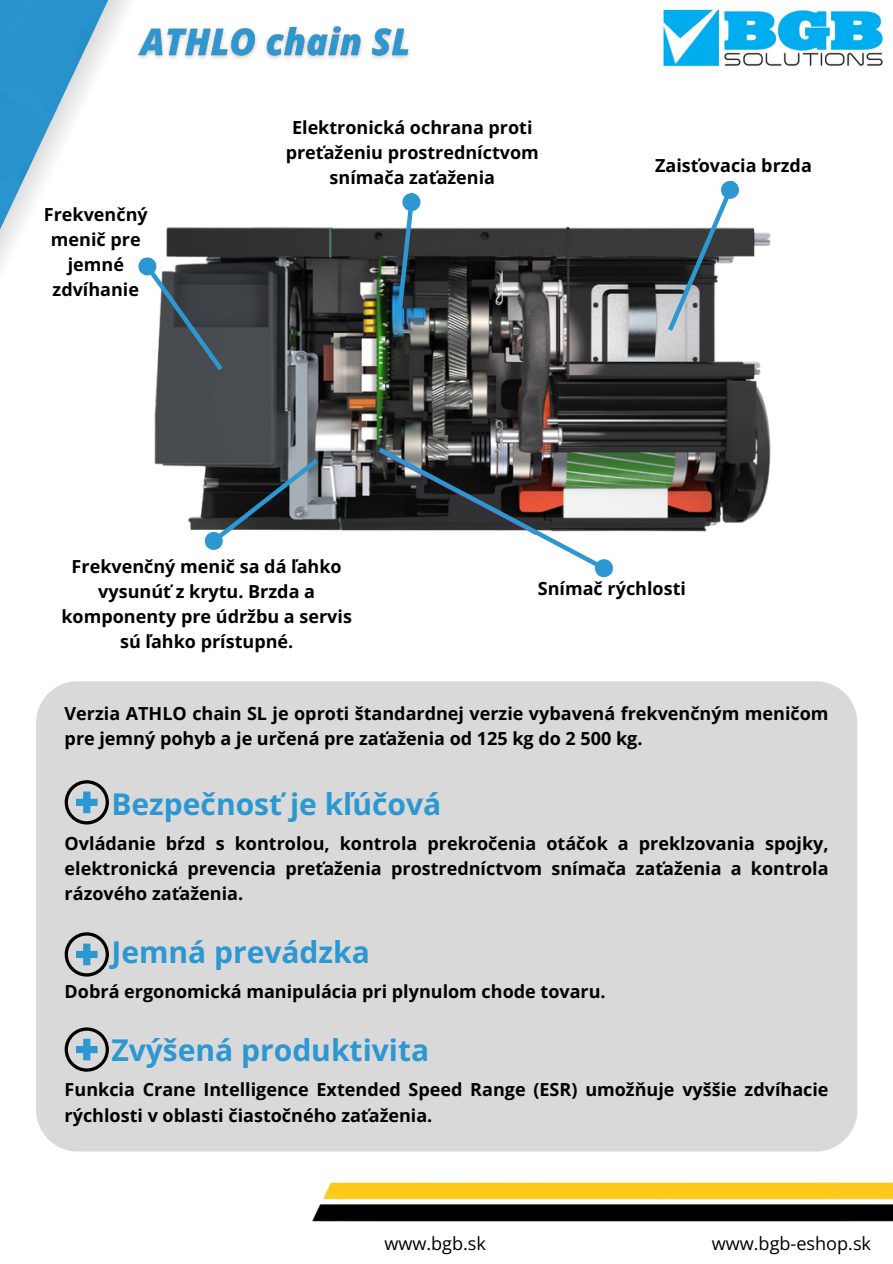
<style>
.page{position:relative;width:893px;height:1264px;background:#fff}
.page>*{position:absolute;margin:0;border:0;box-sizing:border-box;transform-origin:0 0}
.t1{font:700 30px "Open Sans";color:#2d97d1}
.t2{font:18.15px "Open Sans";color:#000}
.t3{font:700 18px/25px "Open Sans";color:#000;text-align:center}
</style>
<div class="page">
<img style="left:312px;top:1182px;width:580px;height:40px">
<img style="left:0;top:0;width:129px;height:267px">
<img style="left:663px;top:9px;width:220px;height:58px">
<div style="left:36px;top:681px;width:821px;height:470px;background:#d9d9d9"></div>
<img style="left:154px;top:226px;width:617px;height:306px">
<svg style="left:394px;top:208px;width:21px;height:112px;background:#48697d"></svg>
<div style="left:404px;top:195px;width:14px;height:14px;background:#2d97d1;border-radius:50%"></div>
<div style="left:402px;top:193px;width:19px;height:18px;border:4px solid #2d97d1;border-radius:50%"></div>
<img style="left:138px;top:26px;width:272px;height:33px">
<svg style="left:664px;top:181px;width:80px;height:155px"></svg>
<svg style="left:138px;top:251px;width:89px;height:124px"></svg>
<svg style="left:198px;top:454px;width:125px;height:96px"></svg>
<svg style="left:373px;top:443px;width:246px;height:135px"></svg>
<svg style="left:66px;top:781px;width:41px;height:41px"></svg>
<div style="left:65px;top:780px;width:43px;height:44px;border:3px solid #000;border-radius:50%"></div>
<svg style="left:76px;top:791px;width:22px;height:22px"></svg>
<svg style="left:66px;top:933px;width:41px;height:41px"></svg>
<div style="left:65px;top:932px;width:43px;height:44px;border:3px solid #000;border-radius:50%"></div>
<svg style="left:76px;top:943px;width:22px;height:22px"></svg>
<svg style="left:66px;top:1029px;width:41px;height:41px"></svg>
<div style="left:65px;top:1027px;width:43px;height:44px;border:3px solid #000;border-radius:50%"></div>
<svg style="left:76px;top:1038px;width:22px;height:22px"></svg>
<h3 class="t3" style="left:44px;top:202px;width:105px">Frekvenčný menič pre jemné zdvíhanie</h3>
<h3 class="t3" style="left:286px;top:114px;width:255px">Elektronická ochrana proti preťaženiu prostredníctvom snímača zaťaženia</h3>
<h3 class="t3" style="left:655px;top:153px;width:158px">Zaisťovacia brzda</h3>
<h3 class="t3" style="left:61px;top:553px;width:292px">Frekvenčný menič sa dá ľahko vysunúť z krytu. Brzda a komponenty pre údržbu a servis sú ľahko prístupné.</h3>
<p class="t3" style="left:538px;top:576px;width:150px">Snímač rýchlosti</p>
<h2 class="t3" style="left:65px;top:700px;width:765px;text-align:left">Verzia ATHLO chain SL je oproti štandardnej verzie vybavená frekvenčným meničom pre jemný pohyb a je určená pre zaťaženia od 125 kg do 2 500 kg.</h2>
<h3 class="t1" style="left:111px;top:782px;width:331px">Bezpečnosť je kľúčová</h3>
<h2 class="t3" style="left:65px;top:830px;width:765px;text-align:justify">Ovládanie bŕzd s kontrolou, kontrola prekročenia otáčok a preklzovania spojky, elektronická prevencia preťaženia prostredníctvom snímača zaťaženia a kontrola rázového zaťaženia.</h2>
<h3 class="t1" style="left:111px;top:931px;width:260px">Jemná prevádzka</h3>
<h2 class="t3" style="left:65px;top:978px;width:542px">Dobrá ergonomická manipulácia pri plynulom chode tovaru.</h2>
<h3 class="t1" style="left:111px;top:1029px;width:319px">Zvýšená produktivita</h3>
<p class="t3" style="left:65px;top:1076px;width:765px;text-align:left">Funkcia Crane Intelligence Extended Speed Range (ESR) umožňuje vyššie zdvíhacie rýchlosti v oblasti čiastočného zaťaženia.</p>
<p class="t2" style="left:384px;top:1230px;width:103px">www.bgb.sk</p>
<p class="t2" style="left:711px;top:1230px;width:161px">www.bgb-eshop.sk</p>
</div>
